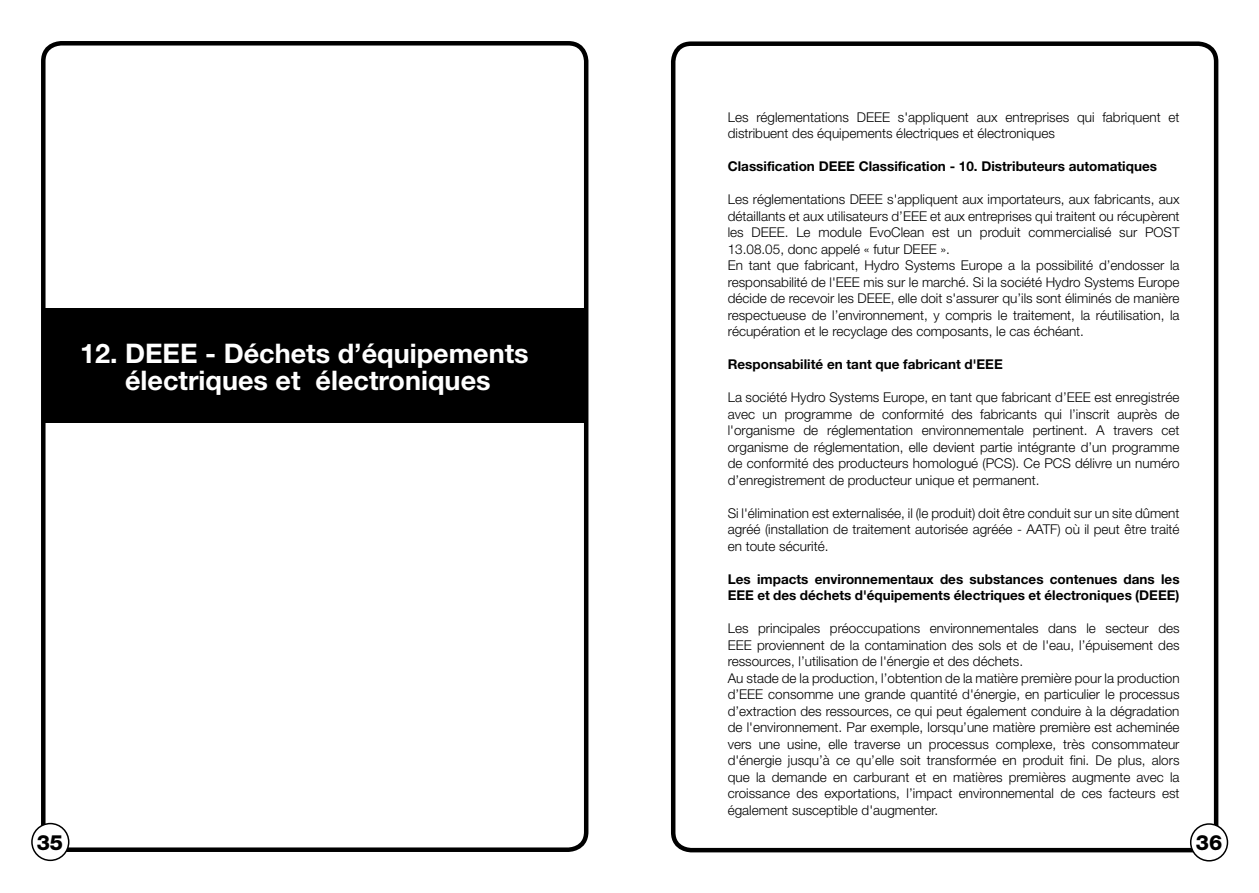
<style>
.page{position:relative;width:1259px;height:893px;background:#fff}
.page>*{position:absolute;margin:0;border:0;box-sizing:border-box;transform-origin:0 0}
.t1{font:700 27px/27px "Helvetica Neue";color:#fff;text-align:center}
.t2{font:800 21px "Helvetica Neue";color:#000}
.t3{font:300 13.5px/16.5px "Helvetica Neue";color:#000}
.t4{font:700 13.5px/16.5px "Helvetica Neue";color:#000}
</style>
<div class="page">
<div style="left:671px;top:41px;width:547px;height:811px;border:4px solid #000;border-radius:18px"></div>
<div style="left:1190px;top:824px;width:37px;height:37px;background:#fff;border-radius:50%"></div>
<div style="left:1190px;top:823px;width:38px;height:38px;border:2px solid #000;border-radius:50%"></div>
<div style="left:41px;top:41px;width:547px;height:811px;border:4px solid #000;border-radius:18px"></div>
<div style="left:32px;top:824px;width:37px;height:36px;background:#fff;border-radius:50%"></div>
<div style="left:31px;top:823px;width:38px;height:38px;border:2px solid #000;border-radius:50%"></div>
<div style="left:42px;top:308px;width:545px;height:115px;background:#000"></div>
<h1 class="t1" style="left:80px;top:339px;width:450px">12. DEEE - Déchets d’équipements électriques et électroniques</h1>
<h2 class="t2" style="left:37px;top:830px;width:28px">35</h2>
<p class="t3" style="left:728px;top:108px;width:453px">Les réglementations DEEE s'appliquent aux entreprises qui fabriquent et distribuent des équipements électriques et électroniques</p>
<p class="t4" style="left:728px;top:158px;width:431px">Classification DEEE Classification - 10. Distributeurs automatiques</p>
<p class="t3" style="left:728px;top:191px;width:453px">Les réglementations DEEE s'appliquent aux importateurs, aux fabricants, aux détaillants et aux utilisateurs d’EEE et aux entreprises qui traitent ou récupèrent les DEEE. Le module EvoClean est un produit commercialisé sur POST 13.08.05, donc appelé « futur DEEE ».<br>En tant que fabricant, Hydro Systems Europe a la possibilité d’endosser la responsabilité de l'EEE mis sur le marché. Si la société Hydro Systems Europe décide de recevoir les DEEE, elle doit s'assurer qu’ils sont éliminés de manière respectueuse de l’environnement, y compris le traitement, la réutilisation, la récupération et le recyclage des composants, le cas échéant.</p>
<p class="t4" style="left:728px;top:356px;width:276px">Responsabilité en tant que fabricant d'EEE</p>
<p class="t3" style="left:728px;top:389px;width:453px;text-align:justify">La société Hydro Systems Europe, en tant que fabricant d’EEE est enregistrée avec un programme de conformité des fabricants qui l’inscrit auprès de l'organisme de réglementation environnementale pertinent. A travers cet organisme de réglementation, elle devient partie intégrante d’un programme de conformité des producteurs homologué (PCS). Ce PCS délivre un numéro d’enregistrement de producteur unique et permanent.</p>
<p class="t3" style="left:728px;top:504px;width:453px;text-align:justify">Si l'élimination est externalisée, il (le produit) doit être conduit sur un site dûment agréé (installation de traitement autorisée agréée - AATF) où il peut être traité en toute sécurité.</p>
<p class="t4" style="left:728px;top:570px;width:453px">Les impacts environnementaux des substances contenues dans les<br>EEE et des déchets d'équipements électriques et électroniques (DEEE)</p>
<p class="t3" style="left:728px;top:620px;width:453px">Les principales préoccupations environnementales dans le secteur des EEE proviennent de la contamination des sols et de l'eau, l’épuisement des ressources, l’utilisation de l'énergie et des déchets.<br>Au stade de la production, l’obtention de la matière première pour la production d’EEE consomme une grande quantité d'énergie, en particulier le processus d’extraction des ressources, ce qui peut également conduire à la dégradation de l'environnement. Par exemple, lorsqu’une matière première est acheminée vers une usine, elle traverse un processus complexe, très consommateur d'énergie jusqu’à ce qu’elle soit transformée en produit fini. De plus, alors que la demande en carburant et en matières premières augmente avec la croissance des exportations, l’impact environnemental de ces facteurs est également susceptible d'augmenter.</p>
<h2 class="t2" style="left:1195px;top:830px;width:28px">36</h2>
</div>
